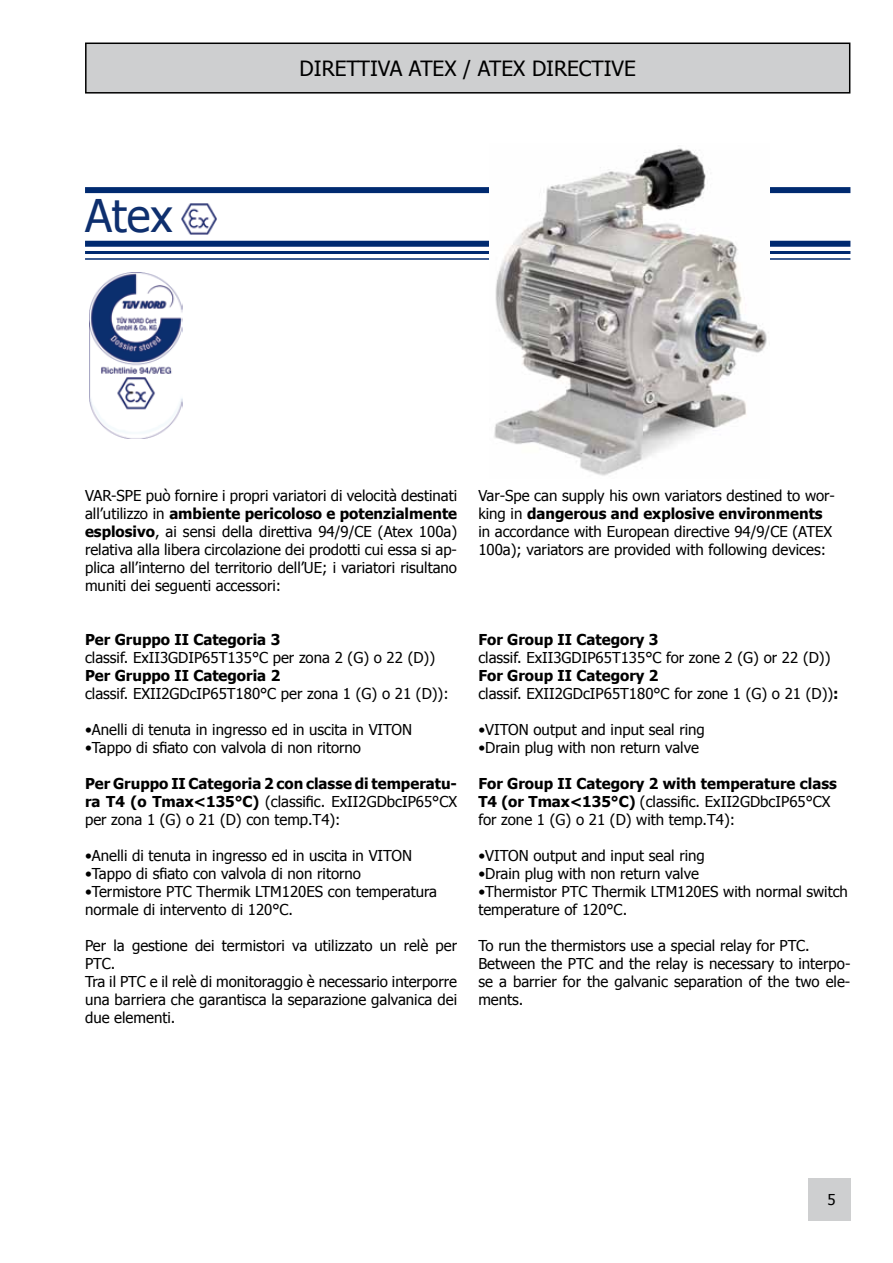
<style>
.page{position:relative;width:893px;height:1263px;background:#fff}
.page>*{position:absolute;margin:0;border:0;box-sizing:border-box;transform-origin:0 0}
.t1{font:45px "Tahoma";color:#0e2f6e}
.t2{font:21px "Tahoma";color:#000}
.t3{font:15px/18px "Tahoma";color:#000}
.t4{font:700 15px/18px "Tahoma";color:#000;text-align:justify}
.s1{font-weight:700}
.s2{font-weight:400}
</style>
<div class="page">
<div style="left:85px;top:187px;width:765px;height:6px;background:#002a70"></div>
<div style="left:85px;top:241px;width:765px;height:6px;background:#002a70"></div>
<hr style="left:85px;top:251px;width:765px;height:3px;background:#002a70">
<hr style="left:85px;top:258px;width:765px;height:2px;background:#002a70">
<svg style="left:181px;top:203px;width:36px;height:32px"></svg>
<div style="left:808px;top:1178px;width:42px;height:42px;background:#cecfd0"></div>
<div style="left:86px;top:43px;width:764px;height:50px;background:#cecfd0"></div>
<div style="left:85px;top:43px;width:765px;height:51px;border:2px solid #000"></div>
<img style="left:489px;top:148px;width:281px;height:328px">
<img style="left:89px;top:272px;width:93px;height:166px">
<h1 class="t1" style="left:85px;top:185px;width:89px">Atex</h1>
<h2 class="t2" style="left:300px;top:54px;width:338px">DIRETTIVA ATEX / ATEX DIRECTIVE</h2>
<p class="t3" style="left:85px;top:485px;width:374px;text-align:justify">VAR-SPE può fornire i propri variatori di velocità destinati all’utilizzo in <span class="s1">ambiente pericoloso e potenzialmente esplosivo</span>, ai sensi della direttiva 94/9/CE (Atex 100a) relativa alla libera circolazione dei prodotti cui essa si ap&shy;plica all’interno del territorio dell’UE; i variatori risultano muniti dei seguenti accessori:</p>
<p class="t4" style="left:85px;top:629px;width:197px">Per Gruppo II Categoria 3</p>
<p class="t3" style="left:85px;top:647px;width:352px">classif. ExII3GDIP65T135°C per zona 2 (G) o 22 (D))</p>
<p class="t4" style="left:85px;top:665px;width:197px">Per Gruppo II Categoria 2</p>
<p class="t3" style="left:85px;top:683px;width:365px">classif. EXII2GDcIP65T180°C per zona 1 (G) o 21 (D)):</p>
<p class="t3" style="left:85px;top:719px;width:329px">•Anelli di tenuta in ingresso ed in uscita in VITON</p>
<p class="t3" style="left:85px;top:737px;width:278px">•Tappo di sfiato con valvola di non ritorno</p>
<p class="t4" style="left:85px;top:773px;width:374px">Per Gruppo II Categoria 2 con classe di temperatu&shy;ra T4 (o Tmax&lt;135°C) <span class="s2">(classific. ExII2GDbcIP65°CX per zona 1 (G) o 21 (D) con temp.T4):</span></p>
<p class="t3" style="left:85px;top:845px;width:329px">•Anelli di tenuta in ingresso ed in uscita in VITON</p>
<p class="t3" style="left:85px;top:863px;width:278px">•Tappo di sfiato con valvola di non ritorno</p>
<p class="t3" style="left:85px;top:881px;width:354px">•Termistore PTC Thermik LTM120ES con temperatura normale di intervento di 120°C.</p>
<p class="t3" style="left:85px;top:935px;width:374px">Per la gestione dei termistori va utilizzato un relè per PTC.<br>Tra il PTC e il relè di monitoraggio è necessario interporre una barriera che garantisca la separazione galvanica dei due elementi.</p>
<p class="t3" style="left:478px;top:485px;width:358px">Var-Spe can supply his own variators destined to wor&shy;king in <span class="s1">dangerous and explosive environments </span>in accordance with European directive 94/9/CE (ATEX 100a); variators are provided with following devices:</p>
<p class="t4" style="left:478px;top:629px;width:182px">For Group II Category 3</p>
<p class="t3" style="left:478px;top:647px;width:354px">classif. ExII3GDIP65T135°C for zone 2 (G) or 22 (D))</p>
<p class="t3" style="left:478px;top:665px;width:362px"><span class="s1">For Group II Category 2<br></span>classif. EXII2GDcIP65T180°C for zone 1 (G) o 21 (D))<span class="s1">:</span></p>
<p class="t3" style="left:478px;top:719px;width:228px">•VITON output and input seal ring</p>
<p class="t3" style="left:478px;top:737px;width:222px">•Drain plug with non return valve</p>
<p class="t3" style="left:478px;top:773px;width:360px"><span class="s1">For Group II Category 2 with temperature class<br>T4 (or Tmax&lt;135°C)</span> (classific. ExII2GDbcIP65°CX for zone 1 (G) o 21 (D) with temp.T4):</p>
<p class="t3" style="left:478px;top:845px;width:228px">•VITON output and input seal ring</p>
<p class="t3" style="left:478px;top:863px;width:222px">•Drain plug with non return valve</p>
<p class="t3" style="left:478px;top:881px;width:371px">•Thermistor PTC Thermik LTM120ES with normal switch temperature of 120°C.</p>
<p class="t3" style="left:478px;top:935px;width:374px">To run the thermistors use a special relay for PTC.<br>Between the PTC and the relay is necessary to interpo&shy;se a barrier for the galvanic separation of the two ele&shy;ments.</p>
<p class="t3" style="left:827px;top:1190px;width:10px">5</p>
</div>
